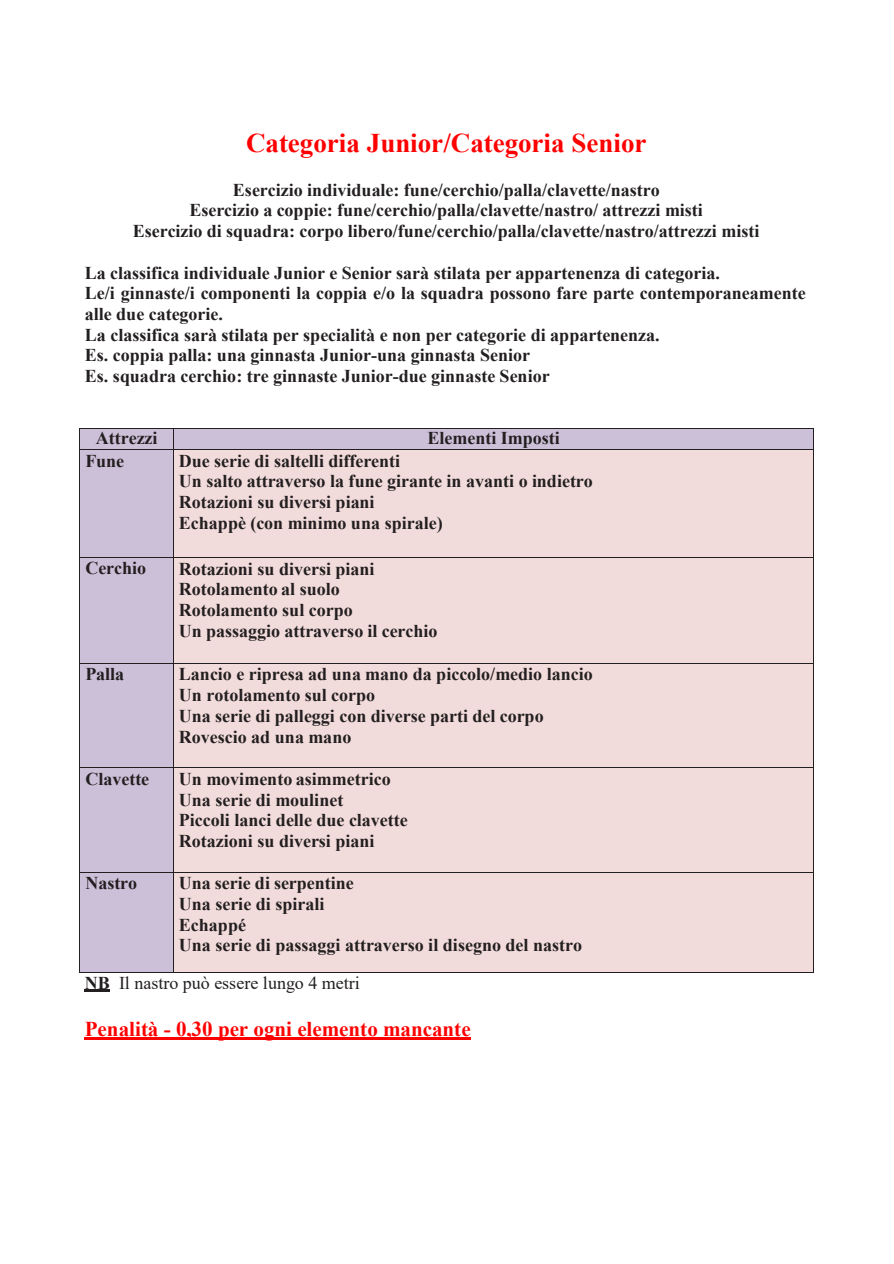
<style>
.page{position:relative;width:894px;height:1264px;background:#fff}
.page>*{position:absolute;margin:0;border:0;box-sizing:border-box;transform-origin:0 0}
.t1{font:700 27px "Times New Roman";color:#f00}
.t2{font:700 21px "Times New Roman";color:#f00}
.t3{font:700 18px/20.7px "Times New Roman";color:#231f20}
.t4{font:18px "Times New Roman";color:#231f20}
.s1{font-weight:700}
</style>
<div class="page">
<div style="left:80px;top:428px;width:93px;height:21px;background:#ccc0d9"></div>
<div style="left:173px;top:428px;width:640px;height:21px;background:#ccc0d9"></div>
<hr style="left:80px;top:428px;width:93px;height:1px;background:#231f20">
<hr style="left:173px;top:428px;width:640px;height:1px;background:#231f20">
<div style="left:80px;top:450px;width:93px;height:107px;background:#ccc0d9"></div>
<div style="left:173px;top:450px;width:640px;height:107px;background:#f2dbdb"></div>
<svg style="left:79px;top:428px;width:1px;height:22px"></svg>
<hr style="left:80px;top:449px;width:93px;height:1px;background:#231f20">
<svg style="left:173px;top:429px;width:1px;height:20px"></svg>
<hr style="left:173px;top:449px;width:640px;height:1px;background:#231f20">
<svg style="left:813px;top:428px;width:1px;height:22px"></svg>
<hr style="left:79px;top:450px;width:1px;height:107px;background:#231f20">
<hr style="left:173px;top:450px;width:1px;height:107px;background:#231f20">
<hr style="left:813px;top:450px;width:1px;height:107px;background:#231f20">
<div style="left:80px;top:558px;width:93px;height:105px;background:#ccc0d9"></div>
<div style="left:173px;top:558px;width:640px;height:20px;background:#f2dbdb"></div>
<div style="left:173px;top:578px;width:640px;height:21px;background:#f2dbdb"></div>
<div style="left:173px;top:599px;width:640px;height:21px;background:#f2dbdb"></div>
<div style="left:173px;top:620px;width:640px;height:20px;background:#f2dbdb"></div>
<div style="left:173px;top:640px;width:640px;height:21px;background:#f2dbdb"></div>
<hr style="left:80px;top:557px;width:93px;height:1px;background:#231f20">
<hr style="left:173px;top:557px;width:640px;height:1px;background:#231f20">
<hr style="left:79px;top:558px;width:1px;height:105px;background:#231f20">
<hr style="left:173px;top:558px;width:1px;height:105px;background:#231f20">
<hr style="left:813px;top:558px;width:1px;height:105px;background:#231f20">
<div style="left:80px;top:664px;width:93px;height:103px;background:#ccc0d9"></div>
<div style="left:173px;top:664px;width:640px;height:20px;background:#f2dbdb"></div>
<div style="left:173px;top:684px;width:640px;height:21px;background:#f2dbdb"></div>
<div style="left:173px;top:705px;width:640px;height:21px;background:#f2dbdb"></div>
<div style="left:173px;top:726px;width:640px;height:20px;background:#f2dbdb"></div>
<div style="left:173px;top:746px;width:640px;height:21px;background:#f2dbdb"></div>
<hr style="left:80px;top:663px;width:93px;height:1px;background:#231f20">
<hr style="left:173px;top:663px;width:640px;height:1px;background:#231f20">
<hr style="left:79px;top:664px;width:1px;height:103px;background:#231f20">
<hr style="left:173px;top:664px;width:1px;height:103px;background:#231f20">
<hr style="left:813px;top:664px;width:1px;height:103px;background:#231f20">
<div style="left:80px;top:768px;width:93px;height:103px;background:#ccc0d9"></div>
<div style="left:173px;top:768px;width:640px;height:20px;background:#f2dbdb"></div>
<div style="left:173px;top:788px;width:640px;height:21px;background:#f2dbdb"></div>
<div style="left:173px;top:809px;width:640px;height:21px;background:#f2dbdb"></div>
<div style="left:173px;top:830px;width:640px;height:20px;background:#f2dbdb"></div>
<div style="left:173px;top:850px;width:640px;height:21px;background:#f2dbdb"></div>
<hr style="left:80px;top:767px;width:93px;height:1px;background:#231f20">
<hr style="left:173px;top:767px;width:640px;height:1px;background:#231f20">
<hr style="left:79px;top:768px;width:1px;height:103px;background:#231f20">
<hr style="left:173px;top:768px;width:1px;height:103px;background:#231f20">
<hr style="left:813px;top:768px;width:1px;height:103px;background:#231f20">
<div style="left:80px;top:872px;width:93px;height:99px;background:#ccc0d9"></div>
<div style="left:173px;top:872px;width:640px;height:99px;background:#f2dbdb"></div>
<hr style="left:80px;top:871px;width:93px;height:1px;background:#231f20">
<hr style="left:173px;top:871px;width:640px;height:1px;background:#231f20">
<hr style="left:79px;top:872px;width:1px;height:99px;background:#231f20">
<hr style="left:80px;top:971px;width:93px;height:1px;background:#231f20">
<hr style="left:173px;top:872px;width:1px;height:99px;background:#231f20">
<hr style="left:173px;top:971px;width:640px;height:1px;background:#231f20">
<hr style="left:813px;top:872px;width:1px;height:99px;background:#231f20">
<hr style="left:85px;top:989px;width:25px;height:2px;background:#231f20">
<hr style="left:85px;top:1036px;width:386px;height:3px;background:#f00">
<h1 class="t1" style="left:246px;top:124px;width:402px">Categoria Junior/Categoria Senior</h1>
<p class="t3" style="left:133px;top:179px;width:628px;text-align:center">Esercizio individuale: fune/cerchio/palla/clavette/nastro<br>Esercizio a coppie: fune/cerchio/palla/clavette/nastro/ attrezzi misti<br>Esercizio di squadra: corpo libero/fune/cerchio/palla/clavette/nastro/attrezzi misti</p>
<p class="t3" style="left:85px;top:261px;width:722px">La classifica individuale Junior e Senior sarà stilata per appartenenza di categoria.<br>Le/i ginnaste/i componenti la coppia e/o la squadra possono fare parte contemporaneamente alle due categorie.<br>La classifica sarà stilata per specialità e non per categorie di appartenenza.<br>Es. coppia palla: una ginnasta Junior-una ginnasta Senior<br>Es. squadra cerchio: tre ginnaste Junior-due ginnaste Senior</p>
<p class="t3" style="left:96px;top:427px;width:63px">Attrezzi</p>
<p class="t3" style="left:427px;top:427px;width:134px">Elementi Imposti</p>
<p class="t3" style="left:85px;top:449px;width:40px">Fune</p>
<p class="t3" style="left:179px;top:449px;width:415px">Due serie di saltelli differenti<br>Un salto attraverso la fune girante in avanti o indietro Rotazioni su diversi piani<br>Echappè (con minimo una spirale)</p>
<p class="t3" style="left:85px;top:557px;width:62px">Cerchio</p>
<p class="t3" style="left:179px;top:557px;width:260px">Rotazioni su diversi piani<br>Rotolamento al suolo<br>Rotolamento sul corpo<br>Un passaggio attraverso il cerchio</p>
<p class="t3" style="left:85px;top:663px;width:40px">Palla</p>
<p class="t3" style="left:179px;top:663px;width:415px">Lancio e ripresa ad una mano da piccolo/medio lancio Un rotolamento sul corpo<br>Una serie di palleggi con diverse parti del corpo Rovescio ad una mano</p>
<p class="t3" style="left:85px;top:767px;width:65px">Clavette</p>
<p class="t3" style="left:179px;top:767px;width:230px">Un movimento asimmetrico<br>Una serie di moulinet<br>Piccoli lanci delle due clavette<br>Rotazioni su diversi piani</p>
<p class="t3" style="left:85px;top:871px;width:53px">Nastro</p>
<p class="t3" style="left:179px;top:872px;width:404px">Una serie di serpentine<br>Una serie di spirali<br>Echappé<br>Una serie di passaggi attraverso il disegno del nastro</p>
<p class="t4" style="left:85px;top:969px;width:276px"><span class="s1">NB</span> Il nastro può essere lungo 4 metri</p>
<p class="t2" style="left:85px;top:1013px;width:387px">Penalità - 0,30 per ogni elemento mancante</p>
</div>
